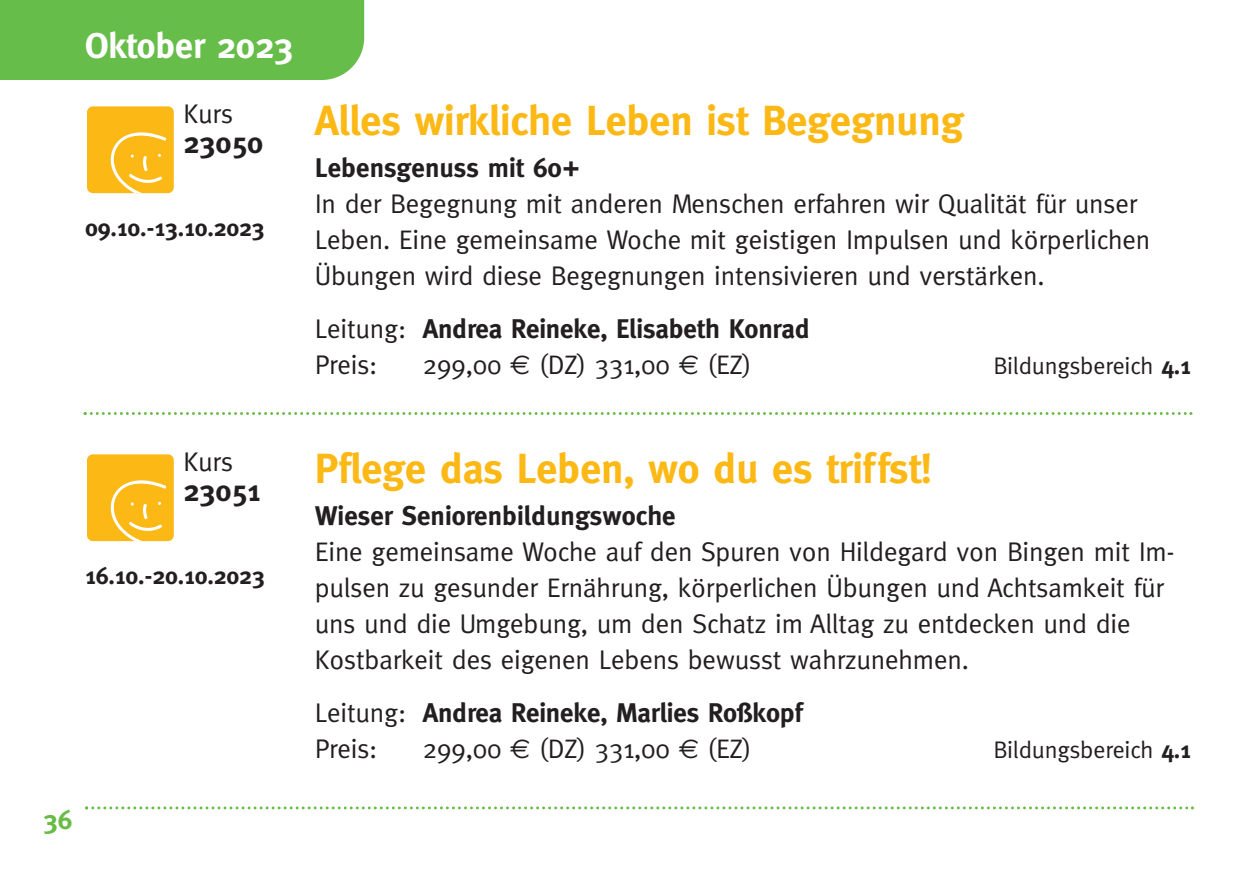
<style>
.page{position:relative;width:1259px;height:893px;background:#fff}
.page>*{position:absolute;margin:0;border:0;box-sizing:border-box;transform-origin:0 0}
.t1{font:700 42px "Meta";letter-spacing:-.005em;color:#fcb814}
.t2{font:700 36px "Meta";letter-spacing:-.005em;color:#fff}
.t3{font:700 30px "Meta";letter-spacing:-.005em;color:#231f20}
.t4{font:27px/36px "Meta";letter-spacing:-.005em;color:#231f20}
.t5{font:700 27px/36px "Meta";letter-spacing:-.005em;color:#231f20}
.t6{font:700 27px "Meta";color:#68bc45}
.t7{font:24px "Meta";letter-spacing:-.005em;color:#231f20}
.t8{font:700 24px "Meta";letter-spacing:-.005em;color:#231f20}
.s1{font-weight:700}
.s2{font-family:"Koz Min Pr 6 N";font-weight:500}
.s3{font-weight:400}
.s4{font-family:"Euro Sans"}
</style>
<div class="page">
<div style="left:0;top:0;width:364px;height:80px;background:#67bd4a"></div>
<svg style="left:85px;top:806px;width:1109px;height:3px"></svg>
<div style="left:87px;top:454px;width:87px;height:87px;background:#fcb814;border-radius:6px"></div>
<svg style="left:110px;top:480px;width:57px;height:61px"></svg>
<svg style="left:84px;top:412px;width:1108px;height:3px"></svg>
<div style="left:87px;top:106px;width:87px;height:87px;background:#fcb814;border-radius:6px"></div>
<svg style="left:110px;top:132px;width:57px;height:61px"></svg>
<h2 class="t2" style="left:85px;top:25px;width:210px">Oktober 2023</h2>
<p class="t4" style="left:184px;top:96px;width:51px">Kurs</p>
<p class="t3" style="left:184px;top:125px;width:81px">23050</p>
<p class="t8" style="left:85px;top:214px;width:181px">09.10.-13.10.2023</p>
<h1 class="t1" style="left:315px;top:96px;width:651px">Alles wirkliche Leben ist Begegnung</h1>
<p class="t4" style="left:315px;top:150px;width:837px"><span class="s1">Lebensgenuss mit 60+<br></span>In der Begegnung mit anderen Menschen erfahren wir Qualität fu<span class="s2">̈</span>r unser Leben. Eine gemeinsame Woche mit geistigen Impulsen und körperlichen Übungen wird diese Begegnungen intensivieren und verstärken.</p>
<p class="t5" style="left:315px;top:311px;width:496px"><span class="s3">Leitung:</span> Andrea Reineke, Elisabeth Konrad<br><span class="s3">Preis:</span></p>
<p class="t4" style="left:423px;top:347px;width:330px">299,00 <span class="s4">€</span> (DZ) 331,00 <span class="s4">€</span> (EZ)</p>
<p class="t7" style="left:993px;top:352px;width:199px">Bildungsbereich <span class="s1">4.1</span></p>
<p class="t4" style="left:184px;top:444px;width:51px">Kurs</p>
<p class="t3" style="left:184px;top:473px;width:79px">23051</p>
<p class="t8" style="left:85px;top:562px;width:181px">16.10.-20.10.2023</p>
<p class="t6" style="left:43px;top:804px;width:30px">36</p>
<h1 class="t1" style="left:315px;top:444px;width:618px">Pflege das Leben, wo du es triffst!</h1>
<p class="t5" style="left:315px;top:498px;width:362px">Wieser Seniorenbildungswoche</p>
<p class="t4" style="left:315px;top:534px;width:861px">Eine gemeinsame Woche auf den Spuren von Hildegard von Bingen mit Im&shy;pulsen zu gesunder Ernährung, körperlichen Übungen und Achtsamkeit fu<span class="s2">̈</span>r uns und die Umgebung, um den Schatz im Alltag zu entdecken und die Kostbarkeit des eigenen Lebens bewusst wahrzunehmen.</p>
<p class="t5" style="left:315px;top:695px;width:489px"><span class="s3">Leitung:</span> Andrea Reineke, Marlies Roßkopf<br><span class="s3">Preis:</span></p>
<p class="t4" style="left:423px;top:731px;width:330px">299,00 <span class="s4">€</span> (DZ) 331,00 <span class="s4">€</span> (EZ)</p>
<p class="t7" style="left:993px;top:736px;width:199px">Bildungsbereich <span class="s1">4.1</span></p>
</div>
